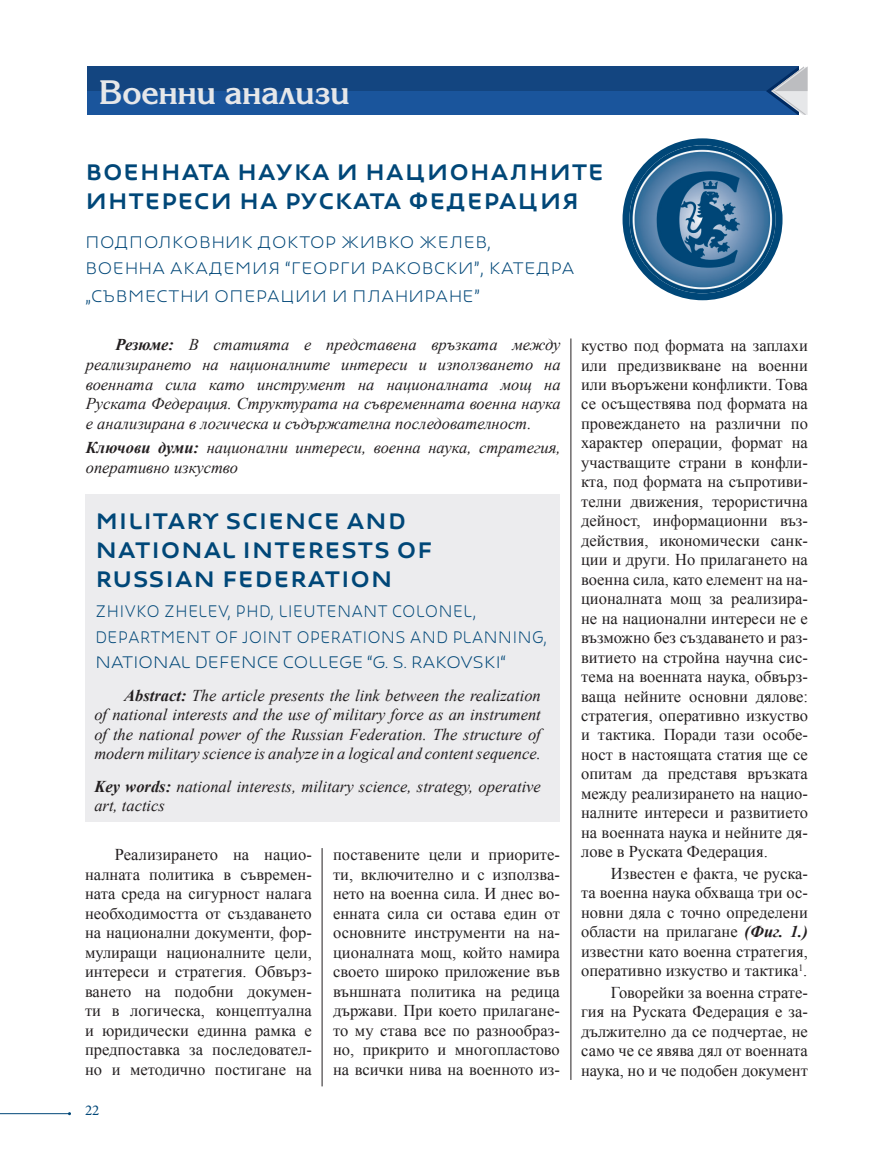
<style>
.page{position:relative;width:893px;height:1149px;background:#fff}
.page>*{position:absolute;margin:0;border:0;box-sizing:border-box;transform-origin:0 0}
.t1{font:700 35.55px "Karina";color:#e6e7e9}
.Zaglavie{font:500 24px/28.8px "Novotype";color:#004778}
.Podzaglavie{font:500 24px/28.8px "Novotype";color:#004778}
.Podzaglavie-2{font:300 18px/28.8px "Novotype";color:#004778}
.Podzaglavie-3{font:300 18px "Novotype";color:#004778;scale:.89 1}
.Podzaglavie-4{font:300 18px "Novotype";letter-spacing:-.03em;color:#004778}
.ОСНОВЕН{font:16.5px/19.5px "Times New Roman";color:#231f20;text-align:justify}
.Abstract{font:italic 16.5px/19.8px "Times New Roman";color:#231f20;text-align:justify}
.ОСНОВЕН-2{font:italic 16.5px/19.5px "Times New Roman";color:#231f20;text-align:justify}
.t2{font:15px "Minion Pro";color:#004778}
.s1{font-weight:700}
.s2{font-weight:700;font-style:italic}
</style>
<div class="page">
<hr style="left:0;top:1112px;width:70px;height:1px;background:#004778">
<div style="left:85px;top:493px;width:475px;height:328px;background:#ececee"></div>
<hr style="left:570px;top:338px;width:1px;height:741px;background:#231f20">
<img style="left:630px;top:146px;width:146px;height:147px">
<div style="left:622px;top:138px;width:160px;height:162px;border:7px solid #004778;border-radius:50%"></div>
<hr style="left:322px;top:847px;width:1px;height:238px;background:#231f20">
<div style="left:87px;top:66px;width:712px;height:49px;background:#1a559c"></div>
<div style="left:87px;top:66px;width:712px;height:25px;background:#134580"></div>
<svg style="left:766px;top:66px;width:42px;height:49px"></svg>
<p class="t1" style="left:99px;top:71px;width:252px">Военни анализи</p>
<p class="Podzaglavie" style="left:85px;top:157px;width:520px">ВОЕННАТА НАУКА И НАЦИОНАЛНИТЕ<br>ИНТЕРЕСИ НА РУСКАТА ФЕДЕРАЦИЯ</p>
<p class="Podzaglavie-2" style="left:85px;top:227px;width:408px">ПОДПОЛКОВНИК ДОКТОР ЖИВКО ЖЕЛЕВ,</p>
<p class="Podzaglavie-2" style="left:85px;top:253px;width:491px">ВОЕННА АКАДЕМИЯ “ГЕОРГИ РАКОВСКИ”, КАТЕДРА „СЪВМЕСТНИ ОПЕРАЦИИ И ПЛАНИРАНЕ”</p>
<p class="Abstract" style="left:86px;top:334px;width:476px;text-indent:30px"><span class="s1">Резюме:</span> В статията е представена връзката между реализирането на националните интереси и използването на военната сила като инструмент на националната мощ на Руската Федерация. Структурата на съвременната военна наука е анализирана в логическа и съдържателна последователност.</p>
<p class="Abstract" style="left:86px;top:437px;width:476px"><span class="s1">Ключови думи:</span> национални интереси, военна наука, стратегия, оперативно изкуство</p>
<p class="Zaglavie" style="left:95px;top:506px;width:339px">MILITARY SCIENCE AND<br>NATIONAL INTERESTS OF<br>RUSSIAN FEDERATION</p>
<p class="Podzaglavie-3" style="left:95px;top:599px;width:430px">ZHIVKO ZHELEV, PHD, LIEUTENANT COLONEL,</p>
<p class="Podzaglavie-3" style="left:95px;top:625px;width:510px">DEPARTMENT OF JOINT OPERATIONS AND PLANNING,</p>
<p class="Podzaglavie-4" style="left:95px;top:651px;width:413px">NATIONAL DEFENCE COLLEGE “G. S. RAKOVSKI“</p>
<p class="ОСНОВЕН-2" style="left:94px;top:685px;width:448px;text-indent:30px"><span class="s1">Abstract:</span> The article presents the link between the realization of national interests and the use of military force as an instrument of the national power of the Russian Federation. The structure of modern military science is analyze in a logical and content sequence.</p>
<p class="ОСНОВЕН-2" style="left:94px;top:775px;width:448px"><span class="s1">Key words:</span> national interests, military science, strategy, operative art, tactics</p>
<p class="ОСНОВЕН" style="left:85px;top:844px;width:228px;text-indent:30px">Реализирането на нацио&shy;налната политика в съвремен&shy;ната среда на сигурност налага необходимостта от създаването на национални документи, фор&shy;мулиращи националните цели, интереси и стратегия. Обвърз&shy;ването на подобни докумен&shy;ти в логическа, концептуална и юридически единна рамка е предпоставка за последовател&shy;но и методично постигане на</p>
<p class="ОСНОВЕН" style="left:333px;top:844px;width:228px">поставените цели и приорите&shy;ти, включително и с използва&shy;нето на военна сила. И днес во&shy;енната сила си остава един от основните инструменти на на&shy;ционалната мощ, който намира своето широко приложение във външната политика на редица държави. При което прилагане&shy;то му става все по разнообраз&shy;но, прикрито и многопластово на всички нива на военното из-</p>
<p class="ОСНОВЕН" style="left:581px;top:335px;width:228px">куство под формата на заплахи или предизвикване на военни или въоръжени конфликти. Това се осъществява под формата на провеждането на различни по характер операции, формат на участващите страни в конфли&shy;кта, под формата на съпротиви&shy;телни движения, терористична дейност, информационни въз&shy;действия, икономически санк&shy;ции и други. Но прилагането на военна сила, като елемент на на&shy;ционалната мощ за реализира&shy;не на национални интереси не е възможно без създаването и раз&shy;витието на стройна научна сис&shy;тема на военната наука, обвърз&shy;ваща нейните основни дялове: стратегия, оперативно изкуство и тактика. Поради тази особе&shy;ност в настоящата статия ще се опитам да представя връзката между реализирането на нацио&shy;налните интереси и развитието на военната наука и нейните дя&shy;лове в Руската Федерация.</p>
<p class="ОСНОВЕН" style="left:581px;top:863px;width:228px;text-indent:30px">Известен е факта, че руска&shy;та военна наука обхваща три ос&shy;новни дяла с точно определени области на прилагане <span class="s2">(Фиг. 1.) </span>известни като военна стратегия, оперативно изкуство и тактика<sup>1</sup>.</p>
<p class="ОСНОВЕН" style="left:581px;top:981px;width:228px;text-indent:30px">Говорейки за военна страте&shy;гия на Руската Федерация е за&shy;дължително да се подчертае, не само че се явява дял от военната наука, но и че подобен документ</p>
<p class="t2" style="left:85px;top:1099px;width:16px">22</p>
</div>
